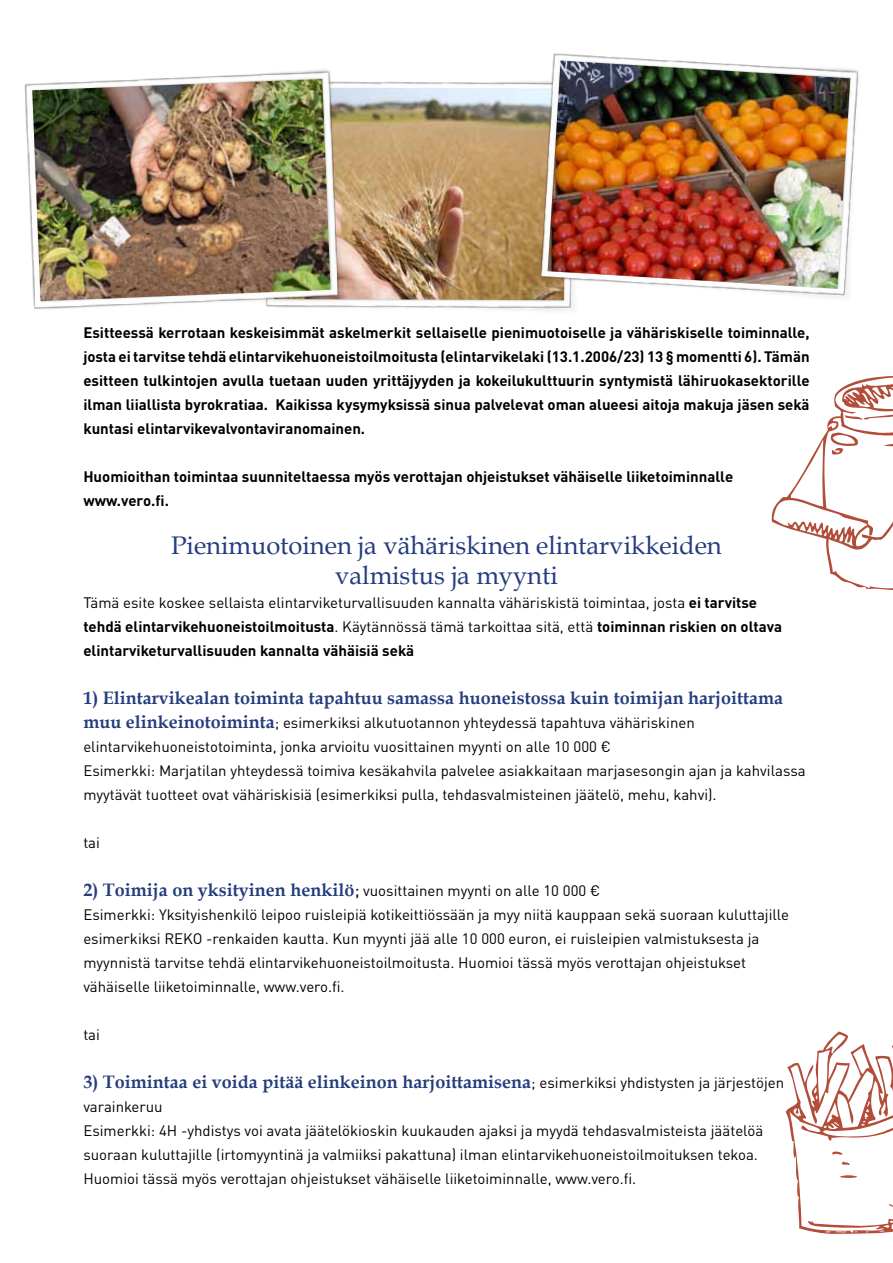
<style>
.page{position:relative;width:893px;height:1263px;background:#fff}
.page>*{position:absolute;margin:0;border:0;box-sizing:border-box;transform-origin:0 0}
.t1{font:25.5px/30px "Book Antiqua";color:#253d7f;text-align:center}
.t2{font:700 18px "Book Antiqua";color:#253d7f}
.t3{font:15px/24px "DINOT";color:#000}
.t4{font:700 15px/24px "DINOT";color:#000;text-align:justify}
.s1{font-weight:700}
.s2{font-family:"Book Antiqua";font-weight:700;font-size:18px;color:#253d7f}
.s3{font-size:18px}
.s4{font-family:"DINOT";font-weight:400;font-size:15px;color:#000}
</style>
<div class="page">
<svg style="left:771px;top:376px;width:122px;height:214px"></svg>
<svg style="left:786px;top:1031px;width:107px;height:203px"></svg>
<img style="left:366px;top:88px;width:127px;height:212px">
<img style="left:24px;top:68px;width:342px;height:241px">
<img style="left:32px;top:79px;width:299px;height:222px">
<img style="left:493px;top:53px;width:366px;height:260px">
<img style="left:548px;top:61px;width:302px;height:228px">
<p class="t4" style="left:83px;top:320px;width:728px">Esitteessä kerrotaan keskeisimmät askelmerkit sellaiselle pienimuotoiselle ja vähäriskiselle toiminnalle, josta ei tarvitse tehdä elintarvikehuoneistoilmoitusta (elintarvikelaki (13.1.2006/23) 13 § momentti 6). Tämän esitteen tulkintojen avulla tuetaan uuden yrittäjyyden ja kokeilukulttuurin syntymistä lähiruokasektorille ilman liiallista byrokratiaa. Kaikissa kysymyksissä sinua palvelevat oman alueesi aitoja makuja jäsen sekä kuntasi elintarvikevalvontaviranomainen.</p>
<p class="t4" style="left:83px;top:464px;width:651px">Huomioithan toimintaa suunniteltaessa myös verottajan ohjeistukset vähäiselle liiketoiminnalle www.vero.fi.</p>
<h1 class="t1" style="left:171px;top:530px;width:552px">Pienimuotoinen ja vähäriskinen elintarvikkeiden valmistus ja myynti</h1>
<p class="t3" style="left:83px;top:590px;width:700px">Tämä esite koskee sellaista elintarviketurvallisuuden kannalta vähäriskistä toimintaa, josta <span class="s1">ei tarvitse tehdä elintarvikehuoneistoilmoitusta</span>. Käytännössä tämä tarkoittaa sitä, että <span class="s1">toiminnan riskien on oltava elintarviketurvallisuuden kannalta vähäisiä sekä</span></p>
<p class="t2" style="left:83px;top:686px;width:701px">1) Elintarvikealan toiminta tapahtuu samassa huoneistossa kuin toimijan harjoittama</p>
<p class="t3" style="left:83px;top:710px;width:724px"><span class="s2">muu elinkeinotoiminta</span>; esimerkiksi alkutuotannon yhteydessä tapahtuva vähäriskinen elintarvikehuoneistotoiminta, jonka arvioitu vuosittainen myynti on alle 10 000 €<br>Esimerkki: Marjatilan yhteydessä toimiva kesäkahvila palvelee asiakkaitaan marjasesongin ajan ja kahvilassa myytävät tuotteet ovat vähäriskisiä (esimerkiksi pulla, tehdasvalmisteinen jäätelö, mehu, kahvi).</p>
<p class="t3" style="left:83px;top:830px;width:18px">tai</p>
<p class="t3" style="left:83px;top:878px;width:707px"><span class="s2">2) Toimija on yksityinen henkilö</span><span class="s3">;</span> vuosittainen myynti on alle 10 000 €<br>Esimerkki: Yksityishenkilö leipoo ruisleipiä kotikeittiössään ja myy niitä kauppaan sekä suoraan kuluttajille esimerkiksi REKO -renkaiden kautta. Kun myynti jää alle 10 000 euron, ei ruisleipien valmistuksesta ja myynnistä tarvitse tehdä elintarvikehuoneistoilmoitusta. Huomioi tässä myös verottajan ohjeistukset vähäiselle liiketoiminnalle, www.vero.fi.</p>
<p class="t3" style="left:83px;top:1022px;width:18px">tai</p>
<p class="t2" style="left:83px;top:1070px;width:702px">3) Toimintaa ei voida pitää elinkeinon harjoittamisena<span class="s4">; esimerkiksi yhdistysten ja järjestöjen</span></p>
<p class="t3" style="left:83px;top:1094px;width:681px">varainkeruu<br>Esimerkki: 4H -yhdistys voi avata jäätelökioskin kuukauden ajaksi ja myydä tehdasvalmisteista jäätelöä suoraan kuluttajille (irtomyyntinä ja valmiiksi pakattuna) ilman elintarvikehuoneistoilmoituksen tekoa.<br>Huomioi tässä myös verottajan ohjeistukset vähäiselle liiketoiminnalle, www.vero.fi.</p>
</div>
